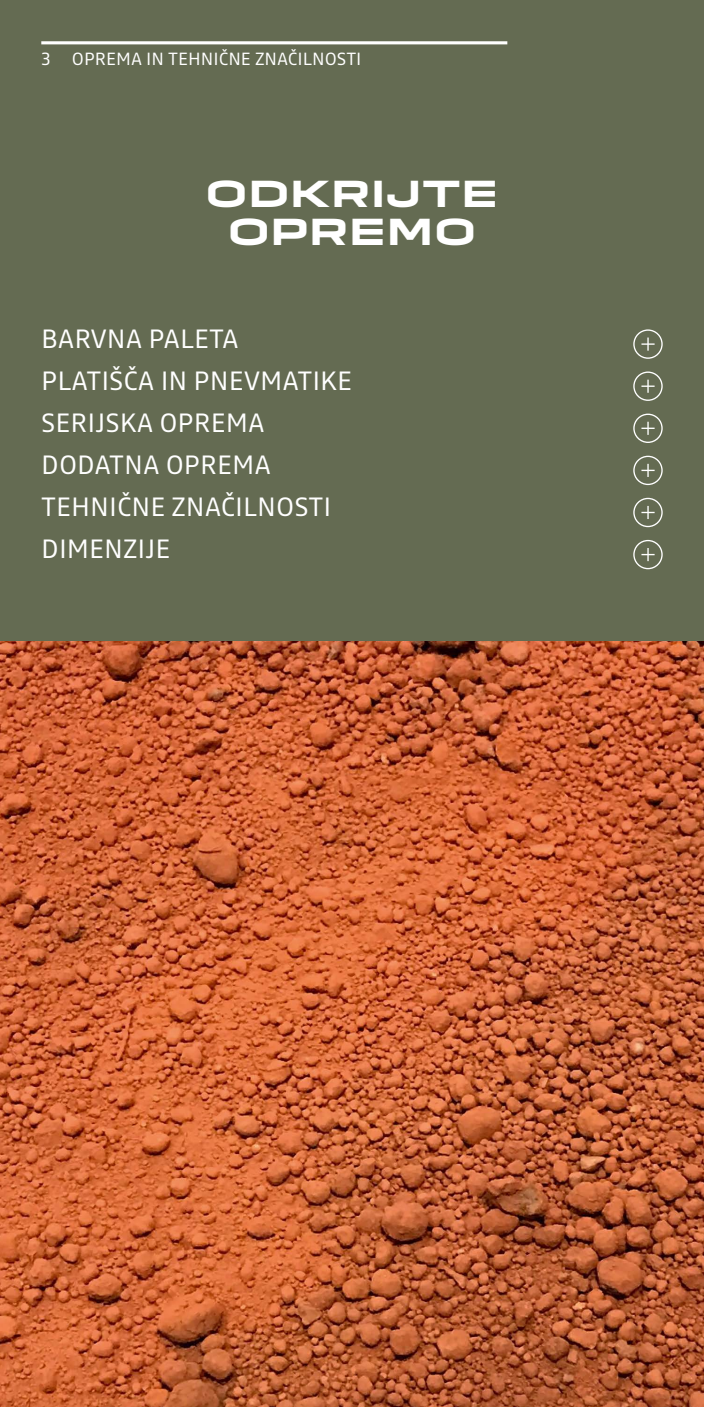
<style>
.page{position:relative;width:704px;height:1407px;background:#fff}
.page>*{position:absolute;margin:0;border:0;box-sizing:border-box;transform-origin:0 0}
.t1{font:700 35px/38.1px "Dacia Block Extended";color:#fff;text-align:center}
.t2{font:26.25px "Read";color:#fff}
.t3{font:17.5px "Read";color:#fff}
</style>
<div class="page">
<div style="left:0;top:0;width:703px;height:641px;background:#646b52"></div>
<img style="left:0;top:641px;width:703px;height:765px">
<hr style="left:41px;top:41px;width:466px;height:3px;background:#fff">
<div style="left:633px;top:329px;width:29px;height:30px;border:1px solid #fff;border-radius:50%"></div>
<svg style="left:641px;top:337px;width:13px;height:13px"></svg>
<div style="left:633px;top:371px;width:29px;height:30px;border:1px solid #fff;border-radius:50%"></div>
<svg style="left:641px;top:379px;width:13px;height:14px"></svg>
<div style="left:633px;top:413px;width:29px;height:30px;border:1px solid #fff;border-radius:50%"></div>
<svg style="left:641px;top:422px;width:13px;height:13px"></svg>
<div style="left:633px;top:455px;width:29px;height:30px;border:1px solid #fff;border-radius:50%"></div>
<svg style="left:641px;top:464px;width:13px;height:13px"></svg>
<div style="left:633px;top:498px;width:29px;height:29px;border:1px solid #fff;border-radius:50%"></div>
<svg style="left:641px;top:506px;width:13px;height:13px"></svg>
<div style="left:633px;top:540px;width:29px;height:29px;border:1px solid #fff;border-radius:50%"></div>
<svg style="left:641px;top:548px;width:13px;height:13px"></svg>
<p class="t3" style="left:41px;top:46px;width:321px">3 OPREMA IN TEHNIČNE ZNAČILNOSTI</p>
<h1 class="t1" style="left:205px;top:176px;width:294px">ODKRIJTE<br>OPREMO</h1>
<p class="t2" style="left:41px;top:320px;width:199px">BARVNA PALETA</p>
<p class="t2" style="left:41px;top:362px;width:312px">PLATIŠČA IN PNEVMATIKE</p>
<p class="t2" style="left:41px;top:404px;width:225px">SERIJSKA OPREMA</p>
<p class="t2" style="left:41px;top:446px;width:231px">DODATNA OPREMA</p>
<p class="t2" style="left:41px;top:488px;width:291px">TEHNIČNE ZNAČILNOSTI</p>
<p class="t2" style="left:41px;top:530px;width:131px">DIMENZIJE</p>
</div>
